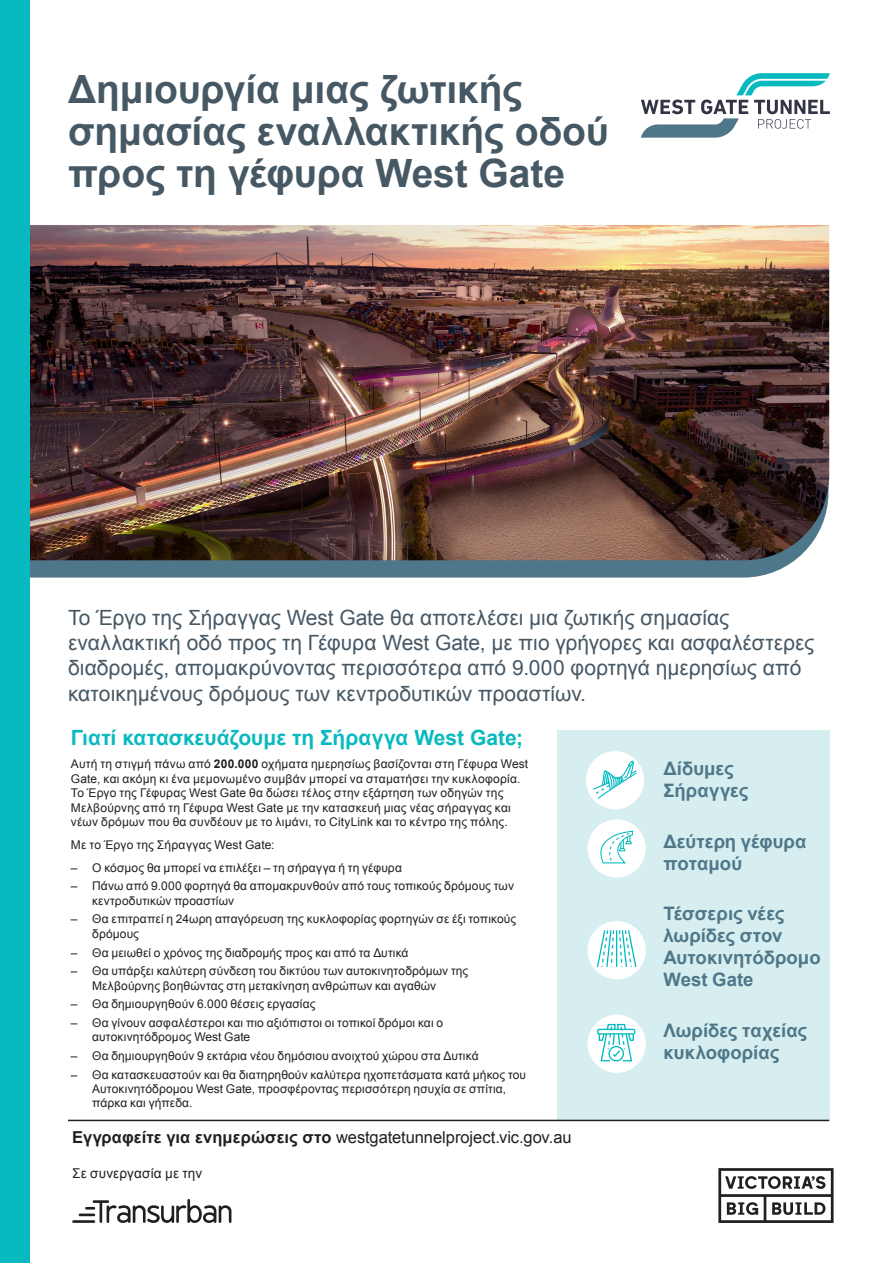
<style>
.page{position:relative;width:893px;height:1263px;background:#fff}
.page>*{position:absolute;margin:0;border:0;box-sizing:border-box;transform-origin:0 0}
.t1{font:700 39px/42px "Arial";letter-spacing:-.005em;color:#475865}
.Intro{font:21px/25.2px "Arial";color:#475865}
.t2{font:700 21px "Arial";color:#08babf}
.Body{font:700 18.6px/21.9px "Arial";color:#4f778a}
.t3{font:16.5px "Arial";letter-spacing:-.005em;color:#231f20}
.t4{font:13.5px "Arial";letter-spacing:.015em;color:#231f20}
.Body-2{font:12px/14.4px "Arial";letter-spacing:.01em;color:#231f20}
.s1{font-weight:700}
</style>
<div class="page">
<svg style="left:718px;top:1168px;width:116px;height:55px"></svg>
<hr style="left:79px;top:1213px;width:16px;height:3px;background:#231f20">
<svg style="left:85px;top:1199px;width:146px;height:24px"></svg>
<hr style="left:72px;top:1220px;width:23px;height:3px;background:#231f20">
<div style="left:557px;top:730px;width:272px;height:390px;background:#d6eeef"></div>
<svg style="left:30px;top:560px;width:765px;height:18px;background:#567b8d"></svg>
<img style="left:30px;top:225px;width:799px;height:335px">
<hr style="left:68px;top:1120px;width:761px;height:1px;background:#231f20">
<svg style="left:641px;top:73px;width:189px;height:65px"></svg>
<div style="left:586px;top:751px;width:58px;height:58px;background:#fff;border-radius:50%"></div>
<svg style="left:593px;top:760px;width:44px;height:39px"></svg>
<div style="left:588px;top:819px;width:58px;height:58px;background:#fff;border-radius:50%"></div>
<svg style="left:600px;top:830px;width:33px;height:34px"></svg>
<div style="left:588px;top:921px;width:58px;height:58px;background:#fff;border-radius:50%"></div>
<div style="left:588px;top:1015px;width:58px;height:58px;background:#fff;border-radius:50%"></div>
<svg style="left:597px;top:930px;width:39px;height:37px"></svg>
<div style="left:597px;top:1029px;width:38px;height:5px;border:1px solid #00babf;border-radius:2px"></div>
<svg style="left:598px;top:1024px;width:37px;height:38px"></svg>
<div style="left:0;top:0;width:30px;height:1263px;background:#08babf"></div>
<p class="t1" style="left:68px;top:69px;width:542px">Δημιουργία μιας ζωτικής σημασίας εναλλακτικής οδού προς τη γέφυρα West Gate</p>
<p class="Intro" style="left:68px;top:605px;width:748px">Το Έργο της Σήραγγας West Gate θα αποτελέσει μια ζωτικής σημασίας εναλλακτική οδό προς τη Γέφυρα West Gate, με πιο γρήγορες και ασφαλέστερες διαδρομές, απομακρύνοντας περισσότερα από 9.000 φορτηγά ημερησίως από κατοικημένους δρόμους των κεντροδυτικών προαστίων.</p>
<h1 class="t2" style="left:71px;top:724px;width:454px">Γιατί κατασκευάζουμε τη Σήραγγα West Gate;</h1>
<p class="Body-2" style="left:71px;top:757px;width:459px">Αυτή τη στιγμή πάνω από <span class="s1">200.000</span> οχήματα ημερησίως βασίζονται στη Γέφυρα West Gate, και ακόμη κι ένα μεμονωμένο συμβάν μπορεί να σταματήσει την κυκλοφορία.<br>Το Έργο της Γέφυρας West Gate θα δώσει τέλος στην εξάρτηση των οδηγών της Μελβούρνης από τη Γέφυρα West Gate με την κατασκευή μιας νέας σήραγγας και νέων δρόμων που θα συνδέουν με το λιμάνι, το CityLink και το κέντρο της πόλης.</p>
<p class="Body-2" style="left:71px;top:837px;width:205px">Με το Έργο της Σήραγγας West Gate:</p>
<p class="Body-2" style="left:71px;top:860px;width:332px">– Ο κόσμος θα μπορεί να επιλέξει – τη σήραγγα ή τη γέφυρα</p>
<p class="Body-2" style="left:92px;top:879px;width:423px;text-indent:-21px">– Πάνω από 9.000 φορτηγά θα απομακρυνθούν από τους τοπικούς δρόμους των κεντροδυτικών προαστίων</p>
<p class="Body-2" style="left:92px;top:912px;width:425px;text-indent:-21px">– Θα επιτραπεί η 24ωρη απαγόρευση της κυκλοφορίας φορτηγών σε έξι τοπικούς δρόμους</p>
<p class="Body-2" style="left:71px;top:945px;width:339px">– Θα μειωθεί ο χρόνος της διαδρομής προς και από τα Δυτικά</p>
<p class="Body-2" style="left:92px;top:964px;width:378px;text-indent:-21px">– Θα υπάρξει καλύτερη σύνδεση του δικτύου των αυτοκινητοδρόμων της<br>Μελβούρνης βοηθώντας στη μετακίνηση ανθρώπων και αγαθών</p>
<p class="Body-2" style="left:71px;top:997px;width:246px">– Θα δημιουργηθούν 6.000 θέσεις εργασίας</p>
<p class="Body-2" style="left:92px;top:1015px;width:352px;text-indent:-21px">– Θα γίνουν ασφαλέστεροι και πιο αξιόπιστοι οι τοπικοί δρόμοι και ο αυτοκινητόδρομος West Gate</p>
<p class="Body-2" style="left:71px;top:1049px;width:409px">– Θα δημιουργηθούν 9 εκτάρια νέου δημόσιου ανοιχτού χώρου στα Δυτικά</p>
<p class="Body-2" style="left:92px;top:1067px;width:435px;text-indent:-21px">– Θα κατασκευαστούν και θα διατηρηθούν καλύτερα ηχοπετάσματα κατά μήκος του<br>Αυτοκινητόδρομου West Gate, προσφέροντας περισσότερη ησυχία σε σπίτια, πάρκα και γήπεδα.</p>
<p class="Body" style="left:663px;top:758px;width:86px">Δίδυμες<br>Σήραγγες</p>
<p class="Body" style="left:663px;top:831px;width:144px">Δεύτερη γέφυρα ποταμού</p>
<p class="Body" style="left:663px;top:903px;width:159px">Τέσσερις νέες λωρίδες στον<br>Αυτοκινητόδρομο<br>West Gate</p>
<p class="Body" style="left:663px;top:1020px;width:145px">Λωρίδες ταχείας κυκλοφορίας</p>
<h3 class="t3" style="left:72px;top:1127px;width:501px"><span class="s1">Εγγραφείτε για ενημερώσεις στο</span> westgatetunnelproject.vic.gov.au</h3>
<p class="t4" style="left:72px;top:1164px;width:131px">Σε συνεργασία με την</p>
</div>
